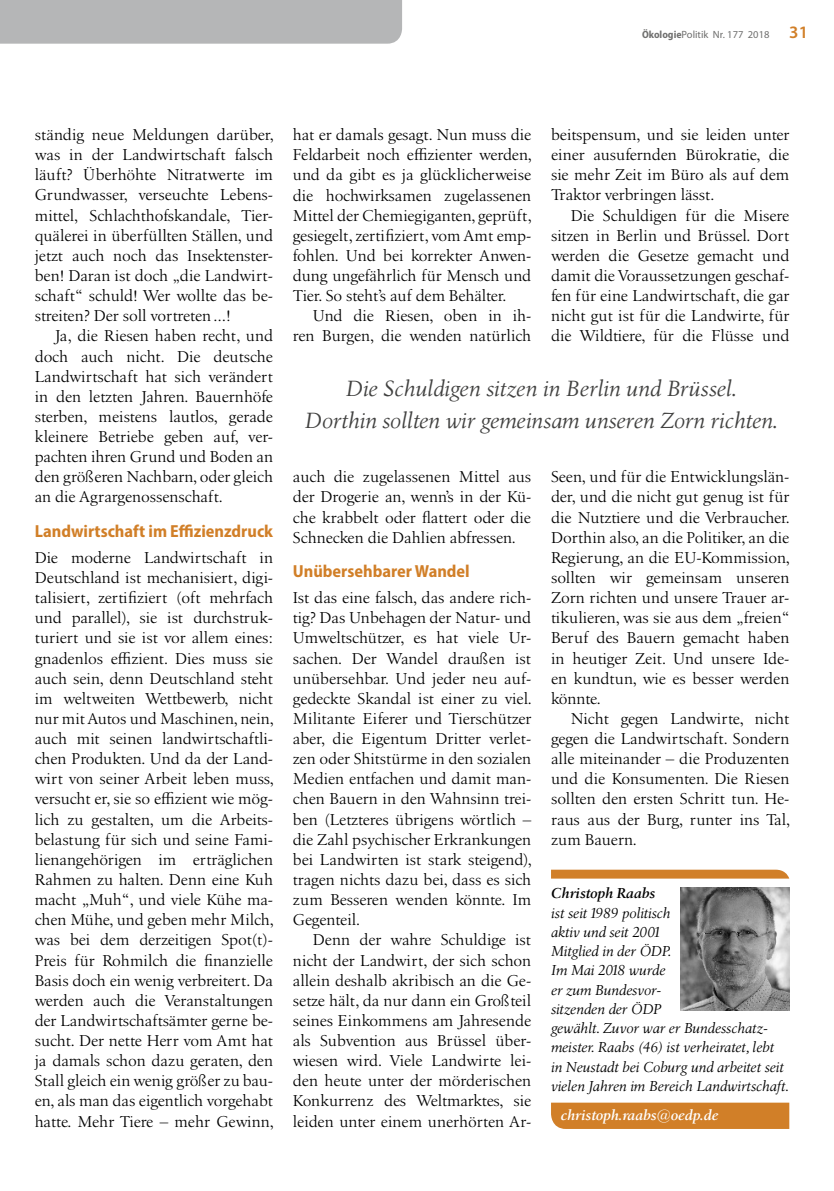
<style>
.page{position:relative;width:834px;height:1191px;background:#fff}
.page>*{position:absolute;margin:0;border:0;box-sizing:border-box;transform-origin:0 0}
.t1{font:italic 22.75px/31.5px "Birka LT Pro";letter-spacing:-.005em;color:#414140;text-align:center}
.t2{font:700 semi-condensed 17.5px "Myriad Pro";color:#d17f28}
.t3{font:16.28px/20.1px "Birka LT Pro";color:#000;text-align:justify}
.t4{font:italic 14.88px/19.2px "Birka LT Pro";letter-spacing:-.01em;color:#000}
.t5{font:italic 600 14.88px "Birka LT Pro";color:#fff}
.t6{font:italic 600 14.88px "Birka LT Pro";color:#000}
.t7{font:10.5px "Myriad Pro";color:#6f6f6e}
.s1{font-weight:700;font-stretch:semi-condensed}
.s2{font-weight:600;font-size:17.5px;color:#d17f28}
</style>
<div class="page">
<div style="left:0;top:0;width:402px;height:44px;background:#b5b6b7"></div>
<div style="left:551px;top:1102px;width:238px;height:27px;background:#d17f28"></div>
<svg style="left:551px;top:869px;width:238px;height:9px;background:#d58a3b"></svg>
<img style="left:680px;top:887px;width:109px;height:123px">
<p class="t7" style="left:642px;top:28px;width:167px"><span class="s1">Ökologie</span>Politik Nr. 177 2018 <span class="s2">31</span></p>
<p class="t3" style="left:35px;top:125px;width:240px">ständig neue Meldungen darüber, was in der Landwirtschaft falsch läuft? Überhöhte Nitratwerte im Grundwasser, verseuchte Lebens&shy;mittel, Schlachthofskandale, Tier&shy;quälerei in überfüllten Ställen, und jetzt auch noch das Insektenster&shy;ben! Daran ist doch „die Landwirt&shy;schaft“ schuld! Wer wollte das be&shy;streiten? Der soll vortreten…!</p>
<p class="t3" style="left:35px;top:326px;width:240px;text-indent:20px">Ja, die Riesen haben recht, und doch auch nicht. Die deutsche Landwirtschaft hat sich verändert in den letzten Jahren. Bauernhöfe sterben, meistens lautlos, gerade kleinere Betriebe geben auf, ver&shy;pachten ihren Grund und Boden an den größeren Nachbarn, oder gleich an die Agrargenossenschaft.</p>
<p class="t2" style="left:35px;top:519px;width:240px">Landwirtschaft im Effizienzdruck</p>
<p class="t3" style="left:35px;top:547px;width:240px">Die moderne Landwirtschaft in Deutschland ist mechanisiert, digi&shy;talisiert, zertifiziert (oft mehrfach und parallel), sie ist durchstruk&shy;turiert und sie ist vor allem eines: gnadenlos effizient. Dies muss sie auch sein, denn Deutschland steht im weltweiten Wettbewerb, nicht nur mit Autos und Maschinen, nein, auch mit seinen landwirtschaftli&shy;chen Produkten. Und da der Land&shy;wirt von seiner Arbeit leben muss, versucht er, sie so effizient wie mög&shy;lich zu gestalten, um die Arbeits&shy;belastung für sich und seine Fami&shy;lienangehörigen im erträglichen Rahmen zu halten. Denn eine Kuh macht „Muh“, und viele Kühe ma&shy;chen Mühe, und geben mehr Milch, was bei dem derzeitigen Spot(t)- Preis für Rohmilch die finanzielle Basis doch ein wenig verbreitert. Da werden auch die Veranstaltungen der Landwirtschaftsämter gerne be&shy;sucht. Der nette Herr vom Amt hat ja damals schon dazu geraten, den Stall gleich ein wenig größer zu bau&shy;en, als man das eigentlich vorgehabt hatte. Mehr Tiere – mehr Gewinn,</p>
<p class="t3" style="left:293px;top:125px;width:240px">hat er damals gesagt. Nun muss die Feldarbeit noch effizienter werden, und da gibt es ja glücklicherweise die hochwirksamen zugelassenen Mittel der Chemiegiganten, geprüft, gesiegelt, zertifiziert, vom Amt emp&shy;fohlen. Und bei korrekter Anwen&shy;dung ungefährlich für Mensch und Tier. So steht’s auf dem Behälter.</p>
<p class="t3" style="left:293px;top:306px;width:240px;text-align:right">Und die Riesen, oben in ih&shy;ren Burgen, die wenden natürlich</p>
<p class="t3" style="left:551px;top:125px;width:240px">beitspensum, und sie leiden unter einer ausufernden Bürokratie, die sie mehr Zeit im Büro als auf dem Traktor verbringen lässt.</p>
<p class="t3" style="left:551px;top:205px;width:240px;text-indent:20px">Die Schuldigen für die Misere sitzen in Berlin und Brüssel. Dort werden die Gesetze gemacht und damit die Voraussetzungen geschaf&shy;fen für eine Landwirtschaft, die gar nicht gut ist für die Landwirte, für die Wildtiere, für die Flüsse und</p>
<h1 class="t1" style="left:305px;top:373px;width:475px">Die Schuldigen sitzen in Berlin und Brüssel.<br>Dorthin sollten wir gemeinsam unseren Zorn richten.</h1>
<p class="t3" style="left:293px;top:467px;width:240px">auch die zugelassenen Mittel aus der Drogerie an, wenn’s in der Kü&shy;che krabbelt oder flattert oder die Schnecken die Dahlien abfressen.</p>
<p class="t2" style="left:293px;top:560px;width:178px">Unübersehbarer Wandel</p>
<p class="t3" style="left:293px;top:587px;width:240px">Ist das eine falsch, das andere rich&shy;tig? Das Unbehagen der Natur- und Umweltschützer, es hat viele Ur&shy;sachen. Der Wandel draußen ist unübersehbar. Und jeder neu auf&shy;gedeckte Skandal ist einer zu viel.<br>Militante Eiferer und Tierschützer aber, die Eigentum Dritter verlet&shy;zen oder Shitstürme in den sozialen Medien entfachen und damit man&shy;chen Bauern in den Wahnsinn trei&shy;ben (Letzteres übrigens wörtlich – die Zahl psychischer Erkrankungen bei Landwirten ist stark steigend), tragen nichts dazu bei, dass es sich zum Besseren wenden könnte. Im Gegenteil.</p>
<p class="t3" style="left:293px;top:930px;width:240px;text-indent:20px">Denn der wahre Schuldige ist nicht der Landwirt, der sich schon allein deshalb akribisch an die Ge&shy;setze hält, da nur dann ein Großteil seines Einkommens am Jahresende als Subvention aus Brüssel über&shy;wiesen wird. Viele Landwirte lei&shy;den heute unter der mörderischen Konkurrenz des Weltmarktes, sie leiden unter einem unerhörten Ar-</p>
<p class="t3" style="left:551px;top:467px;width:240px">Seen, und für die Entwicklungslän&shy;der, und die nicht gut genug ist für die Nutztiere und die Verbraucher.<br>Dorthin also, an die Politiker, an die Regierung, an die EU-Kommission, sollten wir gemeinsam unseren Zorn richten und unsere Trauer ar&shy;tikulieren, was sie aus dem „freien“ Beruf des Bauern gemacht haben in heutiger Zeit. Und unsere Ide&shy;en kundtun, wie es besser werden könnte.</p>
<p class="t3" style="left:551px;top:708px;width:240px;text-indent:20px">Nicht gegen Landwirte, nicht gegen die Landwirtschaft. Sondern alle miteinander – die Produzenten und die Konsumenten. Die Riesen sollten den ersten Schritt tun. He&shy;raus aus der Burg, runter ins Tal, zum Bauern.</p>
<p class="t6" style="left:551px;top:885px;width:106px">Christoph Raabs</p>
<p class="t4" style="left:551px;top:903px;width:240px">ist seit 1989 politisch<br>aktiv und seit 2001<br>Mitglied in der ÖDP.<br>Im Mai 2018 wurde<br>er zum Bundesvor-<br>sitzenden der ÖDP<br>gewählt. Zuvor war er Bundesschatz&shy;meister. Raabs (46) ist verheiratet, lebt in Neustadt bei Coburg und arbeitet seit vielen Jahren im Bereich Landwirtschaft.</p>
<p class="t5" style="left:561px;top:1106px;width:159px">christoph.raabs@oedp.de</p>
</div>
